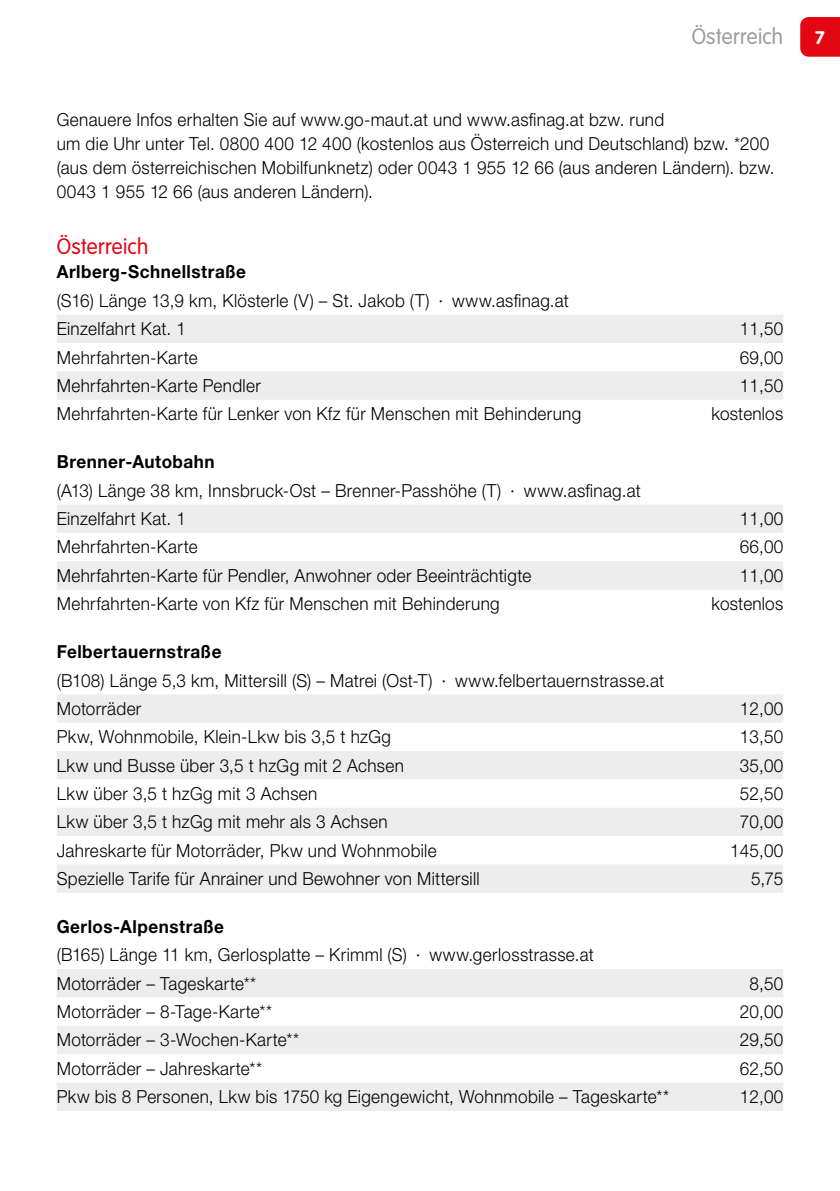
<style>
.page{position:relative;width:840px;height:1191px;background:#fff}
.page>*{position:absolute;margin:0;border:0;box-sizing:border-box;transform-origin:0 0}
.t1{font:300 22px "VAG Rounded LT Pro";letter-spacing:.015em;color:#9d9d9c;scale:.95 1}
.t2{font:300 22px "VAG Rounded LT Pro";letter-spacing:.015em;color:#e30613;scale:.95 1}
.t3{font:300 18px/28.4px "Helvetica Neue LT Pro";letter-spacing:.02em;color:#000;scale:.95 1}
.t4{font:700 18px "Helvetica Neue LT Pro";letter-spacing:.03em;color:#000;scale:.95 1}
.t5{font:700 18px "VAG Rounded LT Pro";color:#fff}
</style>
<div class="page">
<div style="left:800px;top:17px;width:39px;height:40px;background:#e30613"></div>
<svg style="left:57px;top:315px;width:725px;height:85px;fill:#ededed"></svg>
<svg style="left:57px;top:505px;width:725px;height:84px;fill:#ededed"></svg>
<svg style="left:57px;top:694px;width:725px;height:198px;fill:#ededed"></svg>
<svg style="left:57px;top:969px;width:725px;height:141px;fill:#ededed"></svg>
<p class="t1" style="left:691px;top:24px;width:98px">Österreich</p>
<p class="t5" style="left:814px;top:26px;width:11px">7</p>
<p class="t3" style="left:57px;top:107px;width:756px;line-height:24px">Genauere Infos erhalten Sie auf www.go-maut.at und www.asfinag.at bzw. rund<br>um die Uhr unter Tel. 0800 400 12 400 (kostenlos aus Österreich und Deutschland) bzw. *200 (aus dem österreichischen Mobilfunknetz) oder 0043 1 955 12 66 (aus anderen Ländern). bzw.<br>0043 1 955 12 66 (aus anderen Ländern).</p>
<p class="t2" style="left:57px;top:234px;width:98px">Österreich</p>
<p class="t4" style="left:57px;top:261px;width:201px">Arlberg-Schnellstraße</p>
<p class="t3" style="left:57px;top:286px;width:540px">(S16) Länge 13,9 km, Klösterle (V) – St. Jakob (T) · www.asfinag.at<br>Einzelfahrt Kat. 1</p>
<p class="t3" style="left:739px;top:314px;width:47px">11,50</p>
<p class="t3" style="left:57px;top:343px;width:150px">Mehrfahrten-Karte</p>
<p class="t3" style="left:739px;top:343px;width:47px">69,00</p>
<p class="t3" style="left:57px;top:371px;width:216px">Mehrfahrten-Karte Pendler</p>
<p class="t3" style="left:739px;top:371px;width:47px">11,50</p>
<p class="t3" style="left:57px;top:399px;width:553px">Mehrfahrten-Karte für Lenker von Kfz für Menschen mit Behinderung</p>
<p class="t3" style="left:711px;top:399px;width:77px">kostenlos</p>
<p class="t4" style="left:57px;top:450px;width:168px">Brenner-Autobahn</p>
<p class="t3" style="left:57px;top:476px;width:616px">(A13) Länge 38 km, Innsbruck-Ost – Brenner-Passhöhe (T) · www.asfinag.at<br>Einzelfahrt Kat. 1</p>
<p class="t3" style="left:739px;top:504px;width:47px">11,00</p>
<p class="t3" style="left:57px;top:532px;width:150px">Mehrfahrten-Karte</p>
<p class="t3" style="left:739px;top:532px;width:47px">66,00</p>
<p class="t3" style="left:57px;top:561px;width:500px">Mehrfahrten-Karte für Pendler, Anwohner oder Beeinträchtigte</p>
<p class="t3" style="left:739px;top:561px;width:47px">11,00</p>
<p class="t3" style="left:57px;top:589px;width:467px">Mehrfahrten-Karte von Kfz für Menschen mit Behinderung</p>
<p class="t3" style="left:711px;top:589px;width:77px">kostenlos</p>
<p class="t4" style="left:57px;top:640px;width:175px">Felbertauernstraße</p>
<p class="t3" style="left:57px;top:665px;width:640px">(B108) Länge 5,3 km, Mittersill (S) – Matrei (Ost-T) · www.felbertauernstrasse.at<br>Motorräder</p>
<p class="t3" style="left:739px;top:694px;width:47px">12,00</p>
<p class="t3" style="left:57px;top:722px;width:353px">Pkw, Wohnmobile, Klein-Lkw bis 3,5 t hzGg</p>
<p class="t3" style="left:739px;top:722px;width:47px">13,50</p>
<p class="t3" style="left:57px;top:750px;width:367px">Lkw und Busse über 3,5 t hzGg mit 2 Achsen</p>
<p class="t3" style="left:739px;top:750px;width:47px">35,00</p>
<p class="t3" style="left:57px;top:779px;width:276px">Lkw über 3,5 t hzGg mit 3 Achsen</p>
<p class="t3" style="left:739px;top:779px;width:47px">52,50</p>
<p class="t3" style="left:57px;top:807px;width:349px">Lkw über 3,5 t hzGg mit mehr als 3 Achsen</p>
<p class="t3" style="left:739px;top:807px;width:47px">70,00</p>
<p class="t3" style="left:57px;top:835px;width:401px">Jahreskarte für Motorräder, Pkw und Wohnmobile</p>
<p class="t3" style="left:729px;top:835px;width:57px">145,00</p>
<p class="t3" style="left:57px;top:864px;width:446px">Spezielle Tarife für Anrainer und Bewohner von Mittersill</p>
<p class="t3" style="left:750px;top:864px;width:35px">5,75</p>
<p class="t4" style="left:57px;top:915px;width:177px">Gerlos-Alpenstraße</p>
<p class="t3" style="left:57px;top:940px;width:566px">(B165) Länge 11 km, Gerlosplatte – Krimml (S) · www.gerlosstrasse.at<br>Motorräder – Tageskarte**</p>
<p class="t3" style="left:749px;top:968px;width:37px">8,50</p>
<p class="t3" style="left:57px;top:997px;width:228px">Motorräder – 8-Tage-Karte**</p>
<p class="t3" style="left:739px;top:997px;width:47px">20,00</p>
<p class="t3" style="left:57px;top:1025px;width:256px">Motorräder – 3-Wochen-Karte**</p>
<p class="t3" style="left:739px;top:1025px;width:47px">29,50</p>
<p class="t3" style="left:57px;top:1053px;width:217px">Motorräder – Jahreskarte**</p>
<p class="t3" style="left:739px;top:1053px;width:47px">62,50</p>
<p class="t3" style="left:57px;top:1082px;width:645px">Pkw bis 8 Personen, Lkw bis 1750 kg Eigengewicht, Wohnmobile – Tageskarte**</p>
<p class="t3" style="left:739px;top:1082px;width:47px">12,00</p>
</div>
